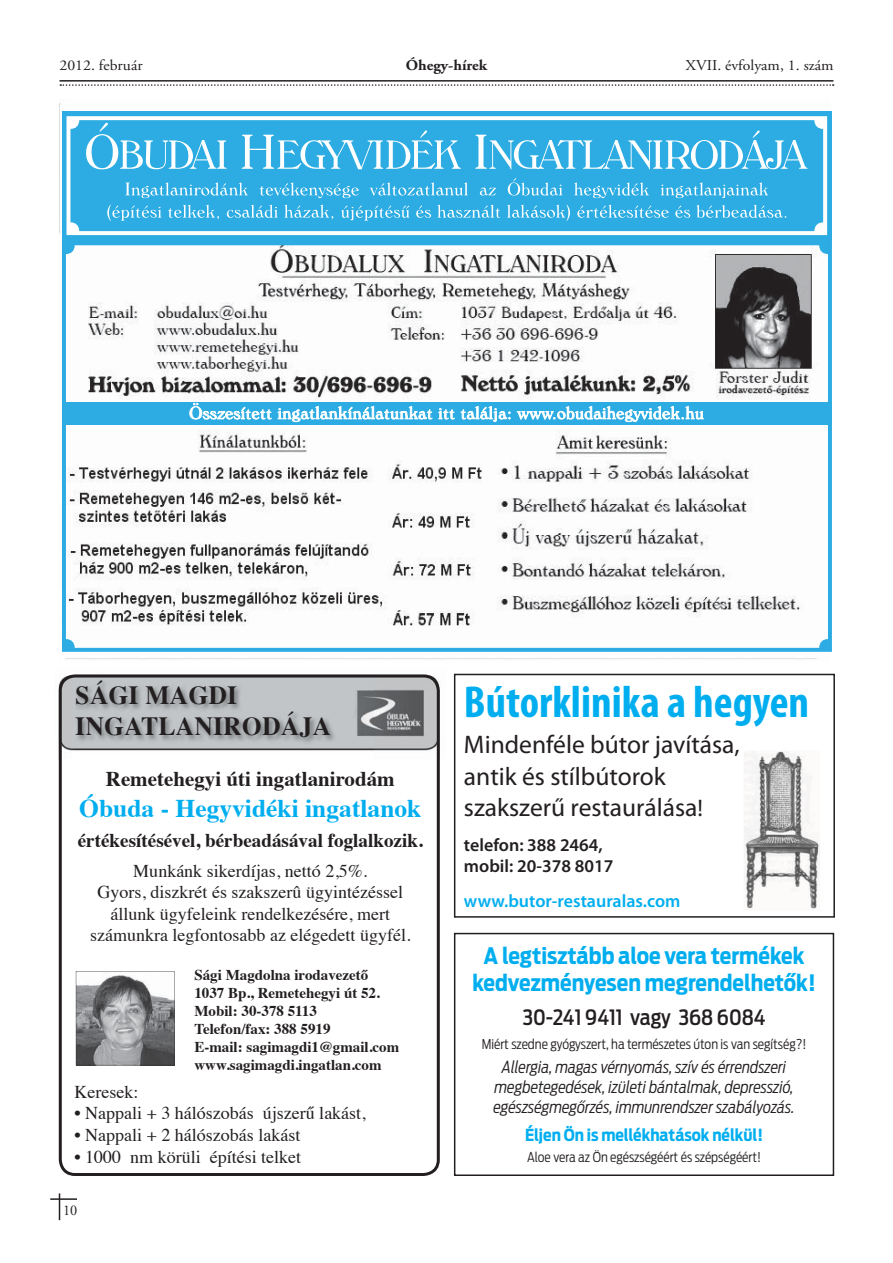
<style>
.page{position:relative;width:893px;height:1263px;background:#fff}
.page>*{position:absolute;margin:0;border:0;box-sizing:border-box;transform-origin:0 0}
.t1{font:700 condensed 45px "Myriad Pro";color:#00aeef}
.t2{font:25.95px/31px "Times H Bold";color:#231f20}
.t3{font:25.5px/31.5px "Myriad Pro";color:#231f20}
.t4{font:700 25.5px "Times";color:#00aeef}
.t5{font:700 22.5px/27px "Ford Antenna Cond";color:#00aeef;text-align:center}
.t6{font:700 21px "Times";color:#231f20}
.t7{font:500 21px "Ford Antenna Cond";color:#231f20}
.t8{font:700 19.5px "Times";color:#231f20}
.t9{font:18px/21.6px "Times";color:#231f20;text-align:center}
.t10{font:600 18px/21.6px "Myriad Pro";color:#231f20}
.t11{font:600 18px "Myriad Pro";color:#00aeef}
.t12{font:italic 300 16.5px/19.8px "Ford Antenna Cond";color:#231f20;text-align:center}
.t13{font:700 16.5px "Ford Antenna Cond";color:#00aeef}
.t14{font:700 15px/18px "Times";color:#231f20}
.t15{font:15px "Adobe Garamond Pro";color:#231f20;scale:1.05 1}
.t16{font:700 15px "Adobe Garamond Pro";color:#231f20;scale:1.05 1}
.t17{font:15px "Adobe Garamond Pro";color:#231f20;scale:.95 1}
.t18{font:300 13.5px "Ford Antenna Cond";color:#231f20}
.s1{font-size:24px}
</style>
<div class="page">
<div style="left:454px;top:674px;width:381px;height:244px;border:2px solid #231f20"></div>
<svg style="left:60px;top:84px;width:774px;height:2px"></svg>
<hr style="left:60px;top:80px;width:773px;height:2px;background:#231f20">
<svg style="left:59px;top:1193px;width:1px;height:27px"></svg>
<hr style="left:50px;top:1198px;width:27px;height:2px;background:#231f20">
<svg style="left:75px;top:971px;width:100px;height:95px;background:#929495"></svg>
<img style="left:58px;top:676px;width:380px;height:83px">
<img style="left:74px;top:679px;width:299px;height:80px">
<div style="left:454px;top:933px;width:380px;height:243px;border:2px solid #231f20"></div>
<img style="left:744px;top:751px;width:76px;height:158px">
<div style="left:59px;top:674px;width:381px;height:502px;border:3px solid #231f20;border-radius:15px"></div>
<svg style="left:62px;top:241px;width:769px;height:410px"></svg>
<div style="left:62px;top:112px;width:769px;height:129px;background:#2cace2"></div>
<svg style="left:67px;top:116px;width:760px;height:119px"></svg>
<svg style="left:107px;top:205px;width:679px;height:16px"></svg>
<svg style="left:125px;top:178px;width:643px;height:20px"></svg>
<svg style="left:86px;top:123px;width:721px;height:46px"></svg>
<div style="left:62px;top:401px;width:769px;height:23px;background:#2cace2"></div>
<svg style="left:190px;top:403px;width:514px;height:24px"></svg>
<p class="t15" style="left:60px;top:60px;width:81px">2012. február</p>
<p class="t16" style="left:406px;top:59px;width:79px">Óhegy-hírek</p>
<p class="t15" style="left:686px;top:60px;width:142px">XVII. évfolyam, 1. szám</p>
<h2 class="t2" style="left:75px;top:682px;width:257px">SÁGI MAGDI<br>INGATLANIRODÁJA</h2>
<p class="t6" style="left:106px;top:771px;width:290px">Remetehegyi úti ingatlanirodám</p>
<h3 class="t4" style="left:79px;top:798px;width:344px">Óbuda - Hegyvidéki ingatlanok</h3>
<p class="t8" style="left:78px;top:832px;width:347px">értékesítésével, bérbeadásával foglalkozik.</p>
<p class="t9" style="left:90px;top:861px;width:322px">Munkánk sikerdíjas, nettó 2,5%.<br>Gyors, diszkrét és szakszerû ügyintézéssel állunk ügyfeleink rendelkezésére, mert számunkra legfontosabb az elégedett ügyfél.</p>
<p class="t14" style="left:194px;top:967px;width:206px">Sági Magdolna irodavezető<br>1037 Bp., Remetehegyi út 52.<br>Mobil: 30-378 5113<br>Telefon/fax: 388 5919<br>E-mail: sagimagdi1@gmail.com www.sagimagdi.ingatlan.com</p>
<p class="t9" style="left:74px;top:1082px;width:65px">Keresek:</p>
<p class="t9" style="left:74px;top:1104px;width:293px">• Nappali + 3 hálószobás újszerű lakást,</p>
<p class="t9" style="left:74px;top:1126px;width:227px">• Nappali + 2 hálószobás lakást</p>
<p class="t9" style="left:74px;top:1147px;width:228px">• 1000 nm körüli építési telket</p>
<p class="t17" style="left:63px;top:1205px;width:16px">10</p>
<h1 class="t1" style="left:464px;top:685px;width:347px">Bútorklinika a hegyen</h1>
<h3 class="t3" style="left:464px;top:731px;width:277px">Mindenféle bútor javítása, antik és stílbútorok szakszerű restaurálása<span class="s1">!</span></h3>
<p class="t10" style="left:464px;top:836px;width:151px">telefon: 388 2464, mobil: 20-378 8017</p>
<p class="t11" style="left:464px;top:894px;width:218px">www.butor-restauralas.com</p>
<p class="t5" style="left:472px;top:945px;width:345px">A legtisztább aloe vera termékek kedvezményesen megrendelhetők!</p>
<p class="t7" style="left:522px;top:1009px;width:245px">30-241 9411 vagy 368 6084</p>
<p class="t18" style="left:482px;top:1040px;width:326px">Miért szedne gyógyszert, ha természetes úton is van segítség?!</p>
<p class="t12" style="left:493px;top:1060px;width:303px">Allergia, magas vérnyomás, szív és érrendszeri megbetegedések, izületi bántalmak, depresszió, egészségmegőrzés, immunrendszer szabályozás.</p>
<p class="t13" style="left:525px;top:1129px;width:239px">Éljen Ön is mellékhatások nélkül!</p>
<p class="t18" style="left:527px;top:1152px;width:235px">Aloe vera az Ön egészségéért és szépségéért!</p>
</div>
